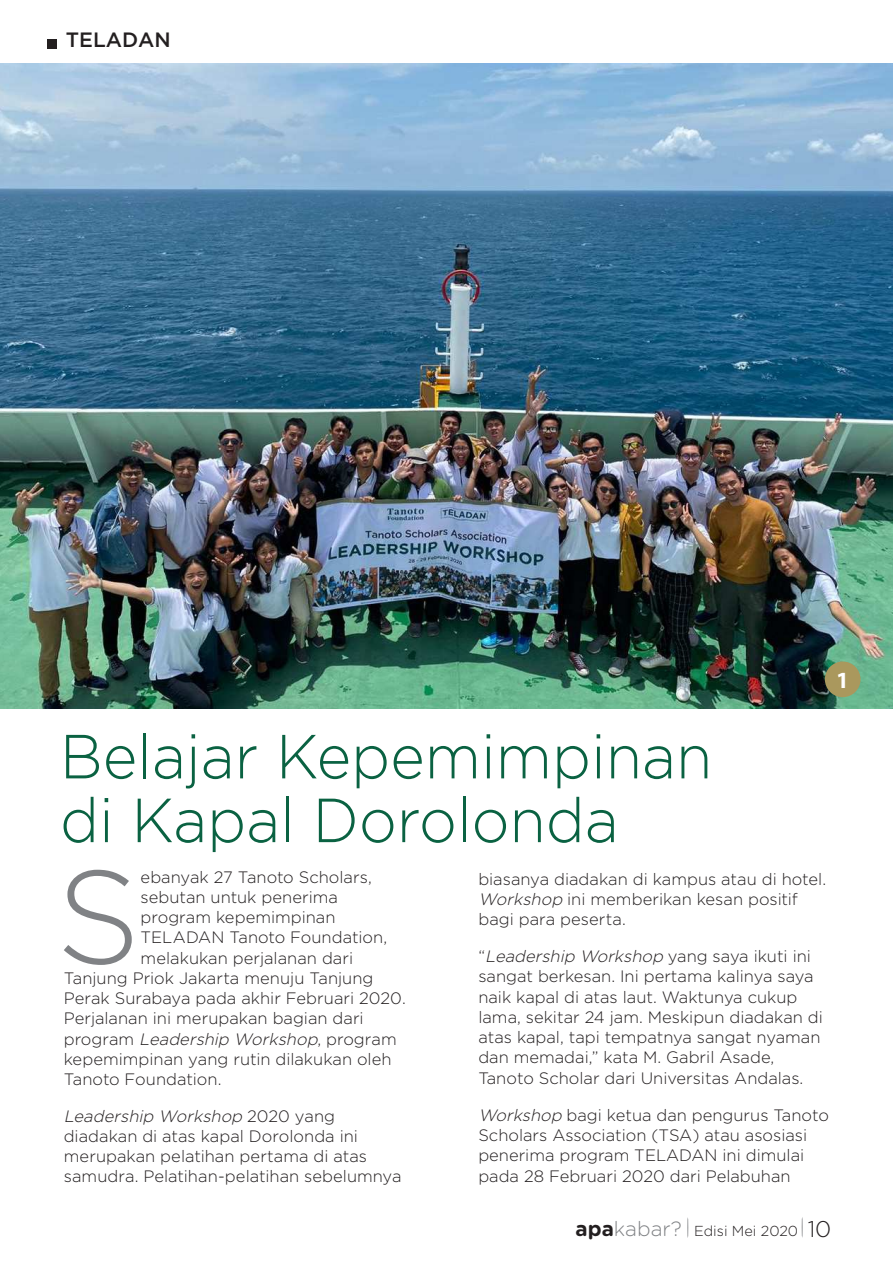
<style>
.page{position:relative;width:893px;height:1263px;background:#fff}
.page>*{position:absolute;margin:0;border:0;box-sizing:border-box;transform-origin:0 0}
.t1{font:300 132.15px "Gotham";color:#808285}
.t2{font:300 62.1px/63.8px "Gotham";color:#0a6242;scale:.95 1}
.t3{font:700 23.25px "Myriad Pro";color:#fff}
.t4{font:500 20.7px "Gotham";color:#231f20}
.t5{font:300 16.5px/20.2px "Gotham";color:#231f20}
.t6{font:italic 300 16.5px "Gotham";color:#231f20}
.t7{font:300 14.4px "Gotham";color:#231f20}
.s1{font-style:normal}
.s2{font-style:italic}
.s3{font-family:"Gotham Rounded";font-weight:700;font-size:20.7px}
.s4{font-family:"Gotham Rounded";font-size:20.7px;color:#808285}
.s5{font-size:22.65px}
</style>
<div class="page">
<svg style="left:802px;top:1217px;width:1px;height:21px"></svg>
<svg style="left:687px;top:1217px;width:1px;height:21px"></svg>
<div style="left:48px;top:39px;width:9px;height:9px;background:#231f20"></div>
<img style="left:0;top:64px;width:893px;height:644px">
<div style="left:825px;top:661px;width:35px;height:36px;background:#aa985d;border-radius:50%"></div>
<p class="t4" style="left:66px;top:32px;width:106px">TELADAN</p>
<h3 class="t3" style="left:836px;top:666px;width:14px">1</h3>
<h2 class="t2" style="left:60px;top:728px;width:688px">Belajar Kepemimpinan di Kapal Dorolonda</h2>
<h1 class="t1" style="left:56px;top:858px;width:86px">S</h1>
<p class="t5" style="left:141px;top:867px;width:233px">ebanyak 27 Tanoto Scholars,</p>
<p class="t5" style="left:141px;top:888px;width:199px">sebutan untuk penerima</p>
<p class="t5" style="left:141px;top:908px;width:197px">program kepemimpinan</p>
<p class="t5" style="left:141px;top:928px;width:248px">TELADAN Tanoto Foundation,</p>
<p class="t5" style="left:141px;top:948px;width:214px">melakukan perjalanan dari</p>
<p class="t5" style="left:64px;top:969px;width:311px">Tanjung Priok Jakarta menuju Tanjung</p>
<p class="t5" style="left:64px;top:989px;width:343px">Perak Surabaya pada akhir Februari 2020.</p>
<p class="t5" style="left:64px;top:1009px;width:301px">Perjalanan ini merupakan bagian dari</p>
<p class="t6" style="left:64px;top:1031px;width:334px"><span class="s1">p ro g r a m</span> Leadership Workshop<span class="s1">, p ro g r a m</span></p>
<p class="t5" style="left:64px;top:1050px;width:329px">kepemimpinan yang rutin dilakukan oleh</p>
<p class="t5" style="left:64px;top:1070px;width:159px">Tanoto Foundation.</p>
<p class="t5" style="left:64px;top:1107px;width:339px;line-height:19.8px"><span class="s2">Leadership Workshop</span> 2 0 2 0 y a n g diadakan di atas kapal Dorolonda ini merupakan pelatihan pertama di atas samudra. Pelatihan-pelatihan sebelumnya</p>
<p class="t5" style="left:478px;top:870px;width:349px;line-height:19.8px">biasanya diadakan di kampus atau di hotel.<br><span class="s2">Workshop</span> ini memberikan kesan positif bagi para peserta.</p>
<p class="t5" style="left:478px;top:947px;width:346px">“ <span class="s2">Leadership Workshop</span> ya n g s a ya i k u t i i n i sangat berkesan. Ini pertama kalinya saya naik kapal di atas laut. Waktunya cukup lama, sekitar 24 jam. Meskipun diadakan di atas kapal, tapi tempatnya sangat nyaman dan memadai,” kata M. Gabril Asade, Tanoto Scholar dari Universitas Andalas.</p>
<p class="t5" style="left:478px;top:1106px;width:352px"><span class="s2">Workshop</span> bagi ketua dan pengurus Tanoto Scholars Association (TSA) atau asosiasi penerima program TELADAN ini dimulai pada 28 Februari 2020 dari Pelabuhan</p>
<p class="t7" style="left:576px;top:1224px;width:257px"><span class="s3">apa</span><span class="s4">kabar?</span> Edisi Mei 2020 <span class="s5">10</span></p>
</div>
